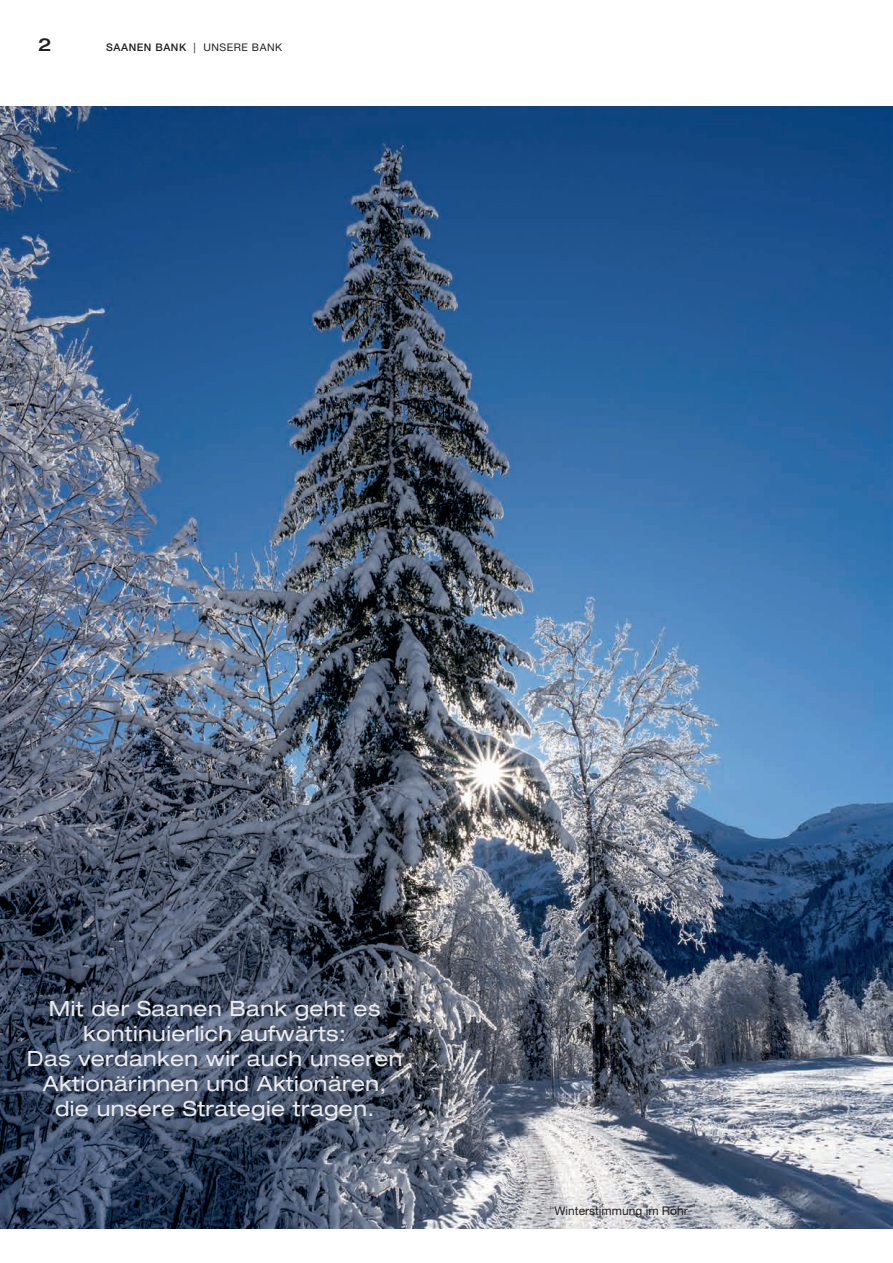
<style>
.page{position:relative;width:893px;height:1263px;background:#fff}
.page>*{position:absolute;margin:0;border:0;box-sizing:border-box;transform-origin:0 0}
.t1{font:expanded 21px/25.2px "Helvetica Neue LT Std";letter-spacing:.02em;color:#ececee;text-align:center}
.t2{font:500 expanded 18px "Helvetica Neue LT Std";color:#231f20}
.t3{font:12px "Helvetica Neue LT Std";color:#231f20}
.t4{font:10.5px "Helvetica Neue LT Std";letter-spacing:.05em;color:#231f20}
.s1{font-weight:500}
</style>
<div class="page">
<img style="left:0;top:106px;width:893px;height:1123px">
<p class="t2" style="left:38px;top:34px;width:15px">2</p>
<p class="t4" style="left:106px;top:41px;width:177px"><span class="s1">SAANEN BANK</span> | UNSERE BANK</p>
<p class="t1" style="left:27px;top:995px;width:377px">Mit der Saanen Bank geht es kontinuierlich aufwärts:<br>Das verdanken wir auch unseren<br>Aktionärinnen und Aktionären, die unsere Strategie tragen.</p>
<p class="t3" style="left:554px;top:1204px;width:135px">Winterstimmung im Rohr</p>
</div>
